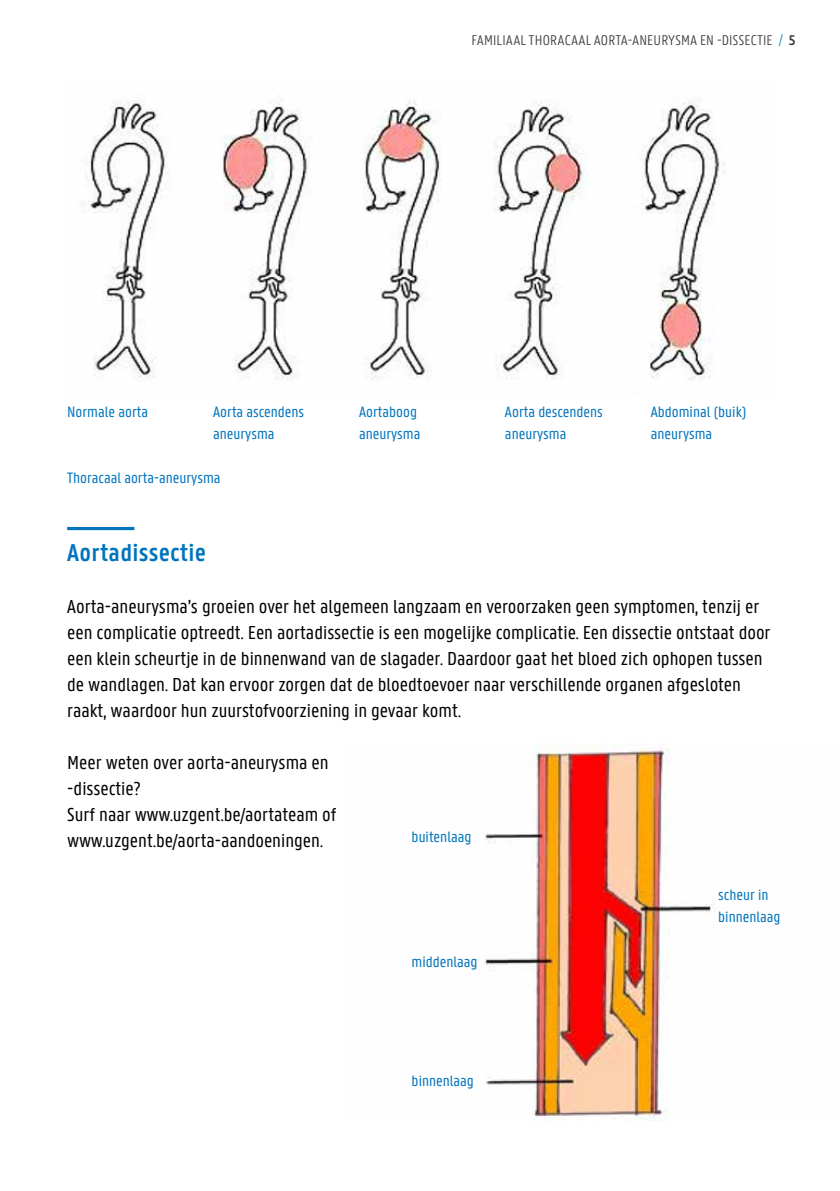
<style>
.page{position:relative;width:840px;height:1191px;background:#fff}
.page>*{position:absolute;margin:0;border:0;box-sizing:border-box;transform-origin:0 0}
.t1{font:600 26px "U Gent Panno Text";letter-spacing:.01em;color:#0074bd}
.t2{font:20px/26px "U Gent Panno Text";color:#000}
.t3{font:16px/22px "U Gent Panno Text";color:#0074bd}
.t4{font:300 15px "U Gent Panno Text";letter-spacing:.02em;color:#383937}
.s1{color:#007dc2}
.s2{font-weight:600}
</style>
<div class="page">
<hr style="left:67px;top:527px;width:67px;height:3px;background:#0074bd">
<img style="left:82px;top:100px;width:643px;height:280px">
<img style="left:484px;top:743px;width:232px;height:377px">
<p class="t4" style="left:471px;top:31px;width:325px">FAMILIAAL THORACAAL AORTA-ANEURYSMA EN -DISSECTIE <span class="s1">/</span> <span class="s2">5</span></p>
<p class="t3" style="left:67px;top:401px;width:82px">Normale aorta</p>
<p class="t3" style="left:213px;top:401px;width:93px">Aorta ascendens aneurysma</p>
<p class="t3" style="left:359px;top:401px;width:63px">Aortaboog aneurysma</p>
<p class="t3" style="left:504px;top:401px;width:99px">Aorta descendens aneurysma</p>
<p class="t3" style="left:650px;top:401px;width:97px">Abdominal (buik) aneurysma</p>
<p class="t3" style="left:67px;top:466px;width:155px">Thoracaal aorta-aneurysma</p>
<h1 class="t1" style="left:67px;top:537px;width:140px">Aortadissectie</h1>
<p class="t2" style="left:67px;top:593px;width:704px">Aorta-aneurysma’s groeien over het algemeen langzaam en veroorzaken geen symptomen, tenzij er een complicatie optreedt. Een aortadissectie is een mogelijke complicatie. Een dissectie ontstaat door een klein scheurtje in de binnenwand van de slagader. Daardoor gaat het bloed zich ophopen tussen de wandlagen. Dat kan ervoor zorgen dat de bloedtoevoer naar verschillende organen afgesloten raakt, waardoor hun zuurstofvoorziening in gevaar komt.</p>
<p class="t2" style="left:67px;top:749px;width:270px">Meer weten over aorta-aneurysma en -dissectie?<br>Surf naar www.uzgent.be/aortateam of www.uzgent.be/aorta-aandoeningen.</p>
<p class="t3" style="left:411px;top:825px;width:61px">buitenlaag</p>
<p class="t3" style="left:411px;top:951px;width:67px">middenlaag</p>
<p class="t3" style="left:411px;top:1070px;width:64px">binnenlaag</p>
<p class="t3" style="left:717px;top:884px;width:64px">scheur in binnenlaag</p>
</div>
